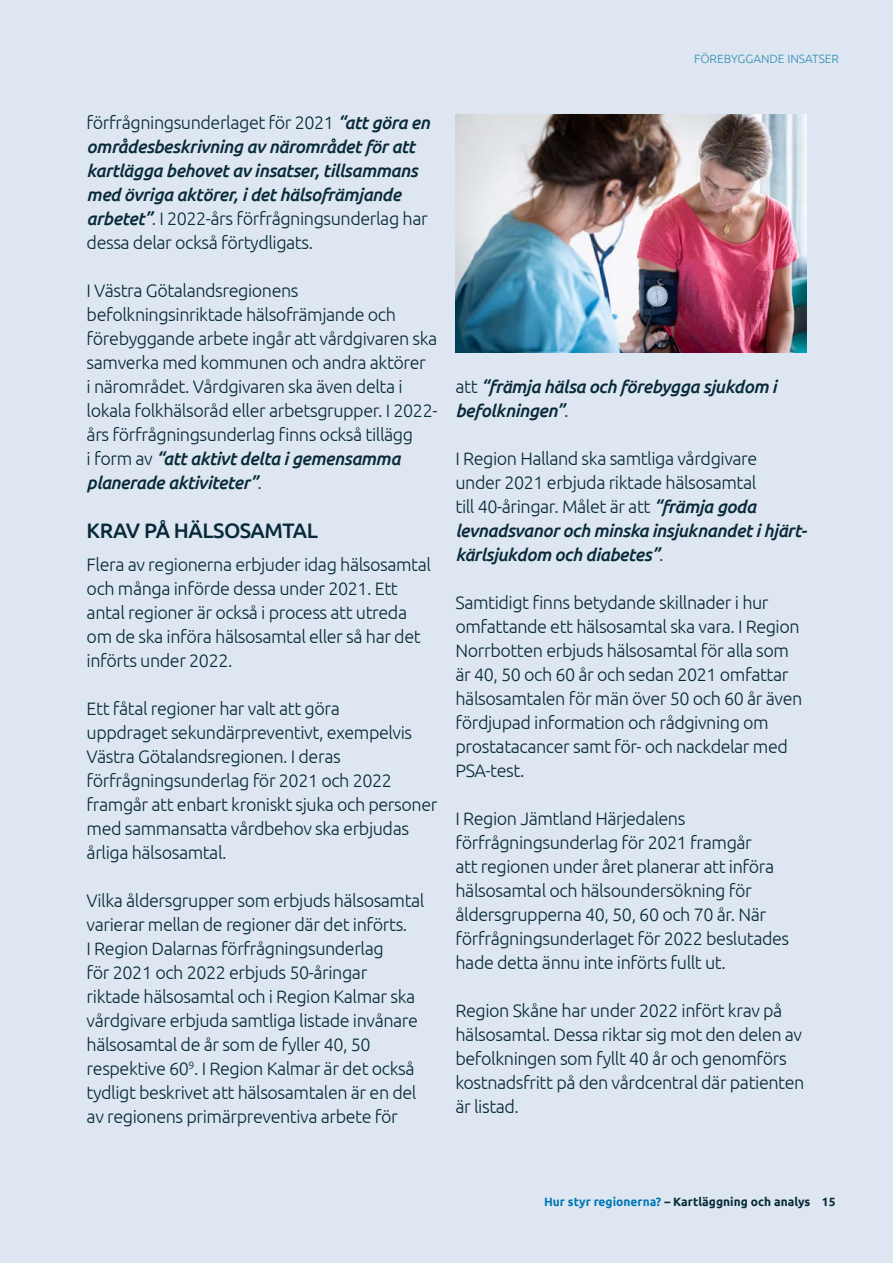
<style>
.page{position:relative;width:893px;height:1263px;background:#dee7f1}
.page>*{position:absolute;margin:0;border:0;box-sizing:border-box;transform-origin:0 0}
.t1{font:500 21px "Ubuntu";letter-spacing:-.025em;color:#072a3a}
.t2{font:300 18px/24px "Ubuntu";letter-spacing:-.025em;color:#072a3a}
.t3{font:italic 500 18px/24px "Ubuntu";letter-spacing:-.025em;color:#072a3a}
.t4{font:700 12px "Ubuntu";color:#072a3a}
.t5{font:300 12px "Ubuntu";color:#328db6}
.s1{font-weight:300;font-style:normal}
.s2{font-weight:500;font-style:italic}
.s3{color:#0077b4}
</style>
<div class="page">
<img style="left:455px;top:115px;width:351px;height:238px">
<p class="t5" style="left:694px;top:52px;width:146px">FÖREBYGGANDE INSATSER</p>
<p class="t3" style="left:87px;top:110px;width:345px"><span class="s1">förfrågningsunderlaget för 2021</span> “att göra en områdesbeskrivning av närområdet för att kartlägga behovet av insatser, tillsammans med övriga aktörer, i det hälsofrämjande arbetet”<span class="s1">. I 2022-års förfrågningsunderlag har dessa delar också förtydligats.</span></p>
<p class="t2" style="left:87px;top:278px;width:352px">I Västra Götalandsregionens befolkningsinriktade hälsofrämjande och förebyggande arbete ingår att vårdgivaren ska samverka med kommunen och andra aktörer<br>i närområdet. Vårdgivaren ska även delta i lokala folkhälsoråd eller arbetsgrupper. I 2022- års förfrågningsunderlag finns också tillägg<br>i form av <span class="s2">“att aktivt delta i gemensamma planerade aktiviteter”</span>.</p>
<p class="t1" style="left:87px;top:517px;width:233px">KRAV PÅ HÄLSOSAMTAL</p>
<p class="t2" style="left:87px;top:552px;width:346px">Flera av regionerna erbjuder idag hälsosamtal och många införde dessa under 2021. Ett antal regioner är också i process att utreda om de ska införa hälsosamtal eller så har det införts under 2022.</p>
<p class="t2" style="left:87px;top:696px;width:352px">Ett fåtal regioner har valt att göra<br>uppdraget sekundärpreventivt, exempelvis Västra Götalandsregionen. I deras förfrågningsunderlag för 2021 och 2022 framgår att enbart kroniskt sjuka och personer med sammansatta vårdbehov ska erbjudas årliga hälsosamtal.</p>
<p class="t2" style="left:87px;top:888px;width:339px">Vilka åldersgrupper som erbjuds hälsosamtal varierar mellan de regioner där det införts.<br>I Region Dalarnas förfrågningsunderlag<br>för 2021 och 2022 erbjuds 50-åringar riktade hälsosamtal och i Region Kalmar ska vårdgivare erbjuda samtliga listade invånare hälsosamtal de år som de fyller 40, 50 respektive 60<sup>9</sup>. I Region Kalmar är det också tydligt beskrivet att hälsosamtalen är en del av regionens primärpreventiva arbete för</p>
<p class="t3" style="left:455px;top:374px;width:323px"><span class="s1">att</span> “främja hälsa och förebygga sjukdom i befolkningen”<span class="s1">.</span></p>
<p class="t2" style="left:455px;top:446px;width:353px">I Region Halland ska samtliga vårdgivare under 2021 erbjuda riktade hälsosamtal<br>till 40-åringar. Målet är att <span class="s2">“främja goda levnadsvanor och minska insjuknandet i hjärt&shy;kärlsjukdom och diabetes”</span>.</p>
<p class="t2" style="left:455px;top:590px;width:348px">Samtidigt finns betydande skillnader i hur omfattande ett hälsosamtal ska vara. I Region Norrbotten erbjuds hälsosamtal för alla som är 40, 50 och 60 år och sedan 2021 omfattar hälsosamtalen för män över 50 och 60 år även fördjupad information och rådgivning om prostatacancer samt för- och nackdelar med PSA-test.</p>
<p class="t2" style="left:455px;top:806px;width:335px">I Region Jämtland Härjedalens förfrågningsunderlag för 2021 framgår<br>att regionen under året planerar att införa hälsosamtal och hälsoundersökning för åldersgrupperna 40, 50, 60 och 70 år. När förfrågningsunderlaget för 2022 beslutades hade detta ännu inte införts fullt ut.</p>
<p class="t2" style="left:455px;top:998px;width:350px">Region Skåne har under 2022 infört krav på hälsosamtal. Dessa riktar sig mot den delen av befolkningen som fyllt 40 år och genomförs kostnadsfritt på den vårdcentral där patienten är listad.</p>
<p class="t4" style="left:544px;top:1194px;width:293px"><span class="s3">Hur styr regionerna?</span> – Kartläggning och analys 15</p>
</div>
